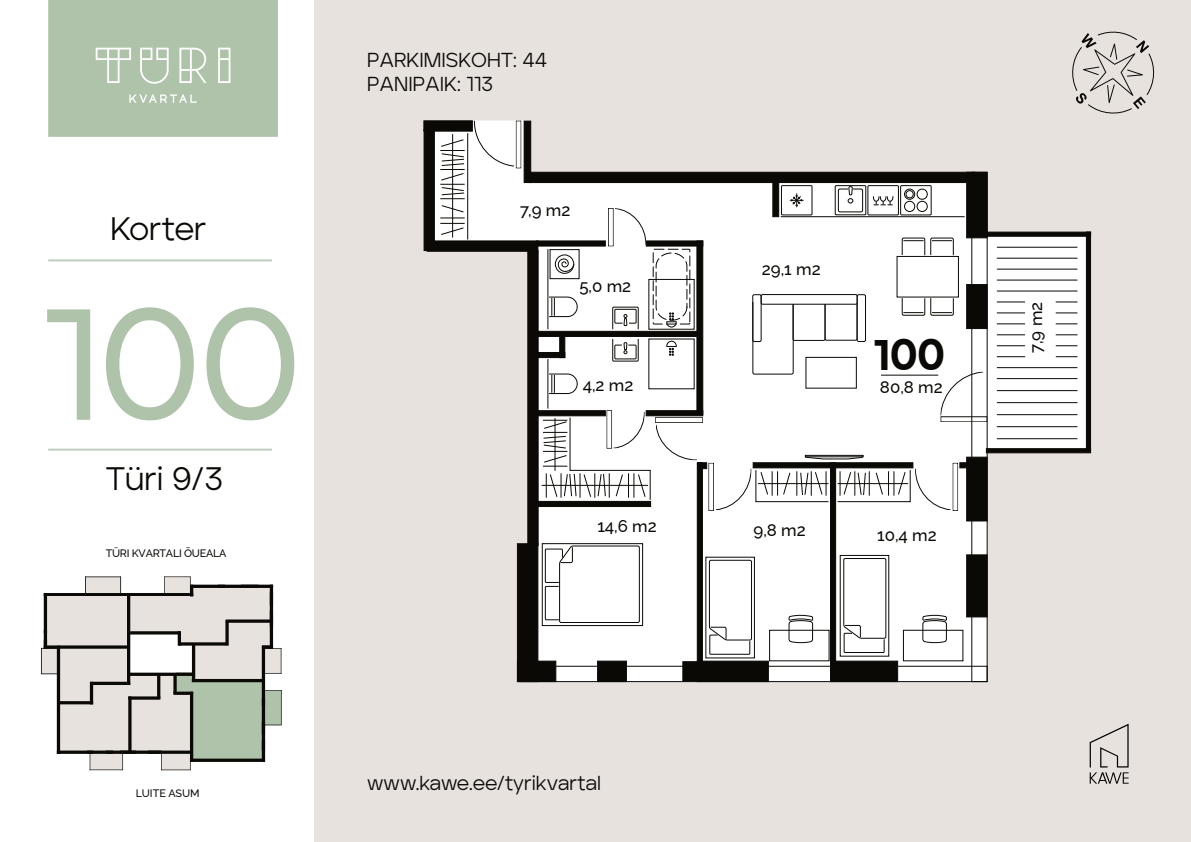
<style>
.page{position:relative;width:1191px;height:842px;background:#fff}
.page>*{position:absolute;margin:0;border:0;box-sizing:border-box;transform-origin:0 0}
.t1{font:500 157.7px "Aventa";color:#afc3aa}
.t2{font:900 42.6px "Aventa";color:#0a0905}
.t3{font:32.4px "Aventa";letter-spacing:-.01em;color:#0a0905}
.t4{font:20.1px/24.1px "Aventa";color:#0a0905}
.t5{font:500 16.8px "Raleway";color:#0a0905}
.t6{font:500 10.8px "Raleway";letter-spacing:-.025em;color:#0a0905}
.t7{font:500 10.8px "Raleway";color:#0a0905}
</style>
<div class="page">
<div style="left:314px;top:0;width:877px;height:842px;background:#e8e2df"></div>
<svg style="left:1072px;top:31px;width:83px;height:83px"></svg>
<div style="left:48px;top:0;width:230px;height:137px;background:#afc3aa"></div>
<svg style="left:129px;top:94px;width:68px;height:9px"></svg>
<svg style="left:179px;top:48px;width:28px;height:35px"></svg>
<svg style="left:96px;top:48px;width:35px;height:35px"></svg>
<svg style="left:140px;top:48px;width:29px;height:36px"></svg>
<svg style="left:218px;top:48px;width:12px;height:35px"></svg>
<svg style="left:48px;top:259px;width:224px;height:3px"></svg>
<svg style="left:48px;top:448px;width:224px;height:3px"></svg>
<svg style="left:41px;top:576px;width:241px;height:194px"></svg>
<svg style="left:1089px;top:724px;width:39px;height:60px"></svg>
<svg style="left:429px;top:121px;width:660px;height:561px;fill:#fff"></svg>
<svg style="left:440px;top:133px;width:28px;height:107px"></svg>
<div style="left:897px;top:256px;width:61px;height:41px;border:1px solid #0a0905"></div>
<svg style="left:901px;top:298px;width:52px;height:17px"></svg>
<svg style="left:901px;top:238px;width:52px;height:18px"></svg>
<div style="left:805px;top:455px;width:58px;height:2px;border:1px solid #0a0905"></div>
<svg style="left:805px;top:457px;width:58px;height:2px"></svg>
<svg style="left:788px;top:614px;width:25px;height:29px"></svg>
<div style="left:769px;top:630px;width:60px;height:31px;border:1px solid #0a0905"></div>
<svg style="left:922px;top:614px;width:25px;height:29px"></svg>
<div style="left:903px;top:630px;width:60px;height:31px;border:1px solid #0a0905"></div>
<svg style="left:996px;top:378px;width:81px;height:1px"></svg>
<svg style="left:996px;top:367px;width:81px;height:1px"></svg>
<svg style="left:996px;top:356px;width:81px;height:1px"></svg>
<svg style="left:996px;top:345px;width:81px;height:1px"></svg>
<svg style="left:996px;top:334px;width:81px;height:1px"></svg>
<svg style="left:996px;top:323px;width:81px;height:1px"></svg>
<svg style="left:996px;top:312px;width:81px;height:1px"></svg>
<svg style="left:996px;top:302px;width:81px;height:1px"></svg>
<svg style="left:996px;top:291px;width:81px;height:1px"></svg>
<svg style="left:996px;top:280px;width:81px;height:1px"></svg>
<svg style="left:996px;top:269px;width:81px;height:1px"></svg>
<svg style="left:996px;top:258px;width:81px;height:1px"></svg>
<svg style="left:996px;top:247px;width:81px;height:1px"></svg>
<svg style="left:996px;top:438px;width:81px;height:1px"></svg>
<svg style="left:996px;top:426px;width:81px;height:1px"></svg>
<svg style="left:996px;top:414px;width:81px;height:1px"></svg>
<svg style="left:996px;top:402px;width:81px;height:1px"></svg>
<svg style="left:996px;top:390px;width:81px;height:1px"></svg>
<svg style="left:547px;top:249px;width:30px;height:81px"></svg>
<svg style="left:752px;top:294px;width:114px;height:80px"></svg>
<svg style="left:653px;top:249px;width:37px;height:78px"></svg>
<svg style="left:666px;top:341px;width:10px;height:14px"></svg>
<svg style="left:612px;top:307px;width:26px;height:23px"></svg>
<div style="left:542px;top:543px;width:101px;height:83px;border:1px solid #0a0905"></div>
<svg style="left:545px;top:546px;width:95px;height:76px"></svg>
<svg style="left:709px;top:560px;width:43px;height:94px"></svg>
<svg style="left:843px;top:558px;width:43px;height:94px"></svg>
<svg style="left:780px;top:185px;width:185px;height:32px"></svg>
<div style="left:1025px;top:298px;width:30px;height:64px;background:#fff"></div>
<svg style="left:615px;top:208px;width:31px;height:37px"></svg>
<svg style="left:541px;top:339px;width:109px;height:161px"></svg>
<svg style="left:656px;top:425px;width:41px;height:35px"></svg>
<svg style="left:716px;top:469px;width:113px;height:41px"></svg>
<svg style="left:837px;top:469px;width:113px;height:41px"></svg>
<svg style="left:474px;top:120px;width:40px;height:47px"></svg>
<div style="left:521px;top:666px;width:466px;height:16px;border:1px solid #0a0905"></div>
<div style="left:536px;top:241px;width:69px;height:5px;background:#0a0905"></div>
<div style="left:534px;top:411px;width:71px;height:5px;background:#0a0905"></div>
<div style="left:534px;top:410px;width:71px;height:6px;border:1px solid #0a0905"></div>
<div style="left:535px;top:501px;width:115px;height:5px;background:#0a0905"></div>
<div style="left:535px;top:501px;width:116px;height:6px;border:1px solid #0a0905"></div>
<div style="left:646px;top:411px;width:57px;height:5px;background:#0a0905"></div>
<div style="left:646px;top:410px;width:57px;height:6px;border:1px solid #0a0905"></div>
<div style="left:697px;top:463px;width:9px;height:6px;background:#0a0905"></div>
<div style="left:697px;top:462px;width:10px;height:7px;border:1px solid #0a0905"></div>
<div style="left:959px;top:462px;width:8px;height:6px;border:1px solid #0a0905"></div>
<div style="left:753px;top:463px;width:160px;height:5px;background:#0a0905"></div>
<div style="left:753px;top:462px;width:160px;height:6px;border:1px solid #0a0905"></div>
<div style="left:536px;top:352px;width:29px;height:6px;background:#0a0905"></div>
<div style="left:559px;top:336px;width:6px;height:22px;background:#0a0905"></div>
<div style="left:559px;top:336px;width:6px;height:22px;border:1px solid #0a0905"></div>
<div style="left:646px;top:241px;width:57px;height:5px;background:#0a0905"></div>
<div style="left:535px;top:331px;width:162px;height:5px;background:#0a0905"></div>
<div style="left:535px;top:331px;width:163px;height:6px;border:1px solid #0a0905"></div>
<div style="left:697px;top:241px;width:6px;height:173px;background:#0a0905"></div>
<div style="left:696px;top:241px;width:7px;height:174px;border:1px solid #0a0905"></div>
<div style="left:773px;top:182px;width:5px;height:35px;background:#0a0905"></div>
<div style="left:772px;top:182px;width:7px;height:35px;border:1px solid #0a0905"></div>
<div style="left:697px;top:463px;width:5px;height:203px;background:#0a0905"></div>
<div style="left:697px;top:462px;width:5px;height:204px;border:1px solid #0a0905"></div>
<div style="left:830px;top:463px;width:5px;height:203px;background:#0a0905"></div>
<div style="left:830px;top:462px;width:6px;height:204px;border:1px solid #0a0905"></div>
<div style="left:424px;top:121px;width:48px;height:10px;background:#0a0905"></div>
<div style="left:524px;top:121px;width:7px;height:62px;background:#0a0905"></div>
<div style="left:524px;top:121px;width:7px;height:62px;border:1px solid #0a0905"></div>
<div style="left:427px;top:241px;width:111px;height:10px;background:#0a0905"></div>
<div style="left:529px;top:172px;width:446px;height:11px;background:#0a0905"></div>
<div style="left:529px;top:172px;width:446px;height:11px;border:1px solid #0a0905"></div>
<div style="left:424px;top:129px;width:10px;height:122px;background:#0a0905"></div>
<div style="left:528px;top:251px;width:10px;height:294px;background:#0a0905"></div>
<div style="left:527px;top:250px;width:11px;height:296px;border:1px solid #0a0905"></div>
<div style="left:517px;top:661px;width:39px;height:21px;background:#0a0905"></div>
<div style="left:517px;top:661px;width:39px;height:21px;border:1px solid #0a0905"></div>
<div style="left:682px;top:661px;width:86px;height:21px;background:#0a0905"></div>
<div style="left:697px;top:661px;width:71px;height:21px;border:1px solid #0a0905"></div>
<div style="left:830px;top:661px;width:67px;height:21px;background:#0a0905"></div>
<div style="left:830px;top:661px;width:68px;height:21px;border:1px solid #0a0905"></div>
<div style="left:966px;top:555px;width:21px;height:62px;background:#0a0905"></div>
<div style="left:966px;top:555px;width:21px;height:62px;border:1px solid #0a0905"></div>
<div style="left:966px;top:457px;width:21px;height:64px;background:#0a0905"></div>
<div style="left:966px;top:457px;width:21px;height:64px;border:1px solid #0a0905"></div>
<div style="left:966px;top:285px;width:21px;height:44px;background:#0a0905"></div>
<div style="left:966px;top:284px;width:21px;height:45px;border:1px solid #0a0905"></div>
<div style="left:966px;top:172px;width:21px;height:66px;background:#0a0905"></div>
<div style="left:966px;top:172px;width:21px;height:66px;border:1px solid #0a0905"></div>
<div style="left:597px;top:661px;width:29px;height:21px;background:#0a0905"></div>
<div style="left:597px;top:661px;width:29px;height:21px;border:1px solid #0a0905"></div>
<div style="left:517px;top:544px;width:21px;height:138px;background:#0a0905"></div>
<hr style="left:986px;top:449px;width:104px;height:4px;background:#0a0905">
<div style="left:986px;top:448px;width:104px;height:5px;border:1px solid #0a0905"></div>
<div style="left:986px;top:232px;width:104px;height:4px;border:1px solid #0a0905"></div>
<div style="left:1086px;top:232px;width:4px;height:218px;border:1px solid #0a0905"></div>
<svg style="left:880px;top:372px;width:103px;height:44px"></svg>
<h3 class="t3" style="left:110px;top:208px;width:97px">Korter</h3>
<h1 class="t1" style="left:40px;top:268px;width:262px">100</h1>
<h3 class="t3" style="left:105px;top:458px;width:119px">Türi 9/3</h3>
<p class="t6" style="left:106px;top:544px;width:122px">TÜRI KVARTALI ÕUEALA</p>
<p class="t4" style="left:367px;top:48px;width:182px">PARKIMISKOHT: 44<br>PANIPAIK: 113</p>
<p class="t5" style="left:520px;top:196px;width:52px">7,9 m2</p>
<p class="t5" style="left:579px;top:273px;width:53px">5,0 m2</p>
<p class="t5" style="left:583px;top:372px;width:52px">4,2 m2</p>
<p class="t5" style="left:762px;top:256px;width:60px">29,1 m2</p>
<p class="t5" style="left:597px;top:513px;width:61px">14,6 m2</p>
<p class="t5" style="left:753px;top:517px;width:54px">9,8 m2</p>
<h2 class="t2" style="left:874px;top:328px;width:73px">100</h2>
<p class="t5" style="left:880px;top:374px;width:64px">80,8 m2</p>
<p class="t5" style="left:877px;top:522px;width:61px">10,4 m2</p>
<p class="t7" style="left:136px;top:785px;width:65px">LUITE ASUM</p>
<p class="t4" style="left:367px;top:770px;width:235px">www.kawe.ee/tyrikvartal</p>
<p class="t5" style="left:1022px;top:353px;width:53px;rotate:-90deg">7,9 m2</p>
</div>
